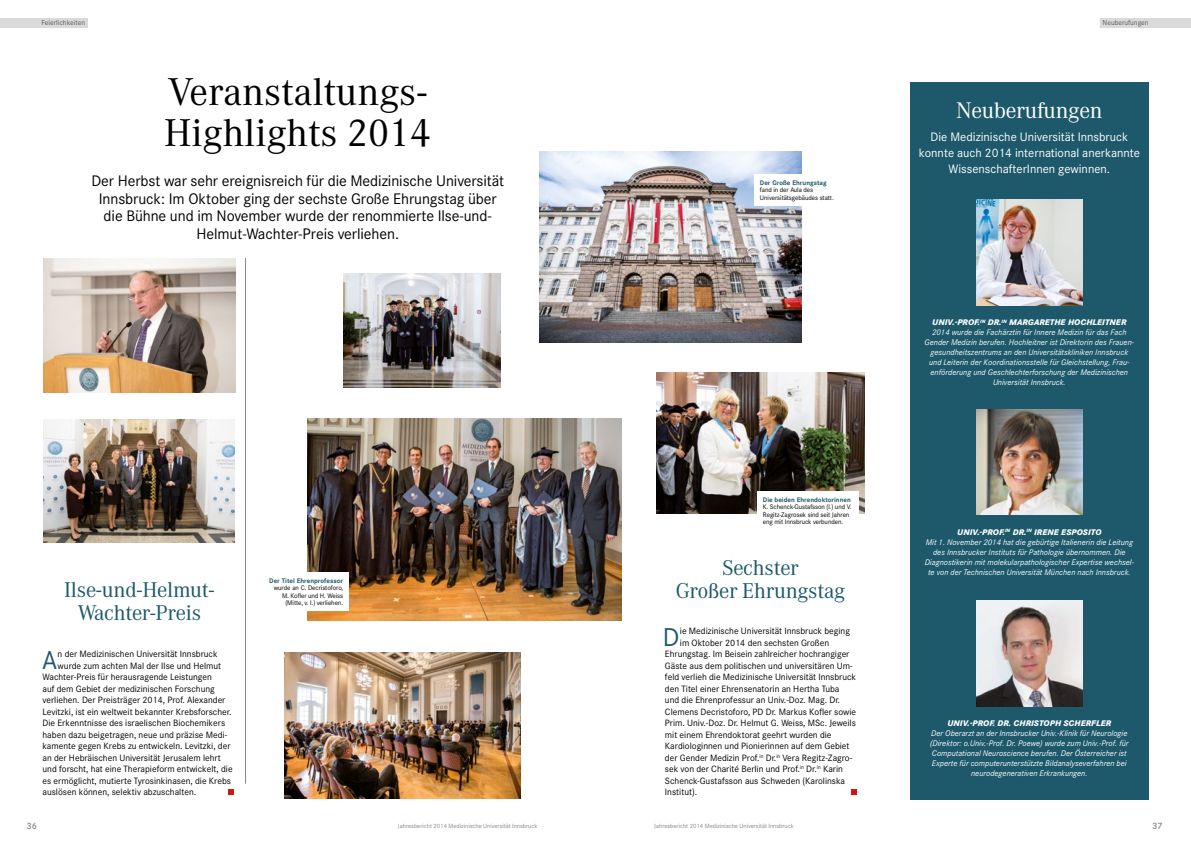
<style>
.page{position:relative;width:1191px;height:842px;background:#fff}
.page>*{position:absolute;margin:0;border:0;box-sizing:border-box;transform-origin:0 0}
.t1{font:38px/41px "Corporate A";color:#000}
.t2{font:25.3px "Corporate S";color:#1d596b}
.t3{font:22px "Corporate A";letter-spacing:-.01em;color:#fff}
.t4{font:21px/23px "Corporate A";letter-spacing:-.01em;color:#1d596b;text-align:center}
.t5{font:15px/17.5px "Corporate S";letter-spacing:-.005em;color:#000;text-align:center}
.t6{font:12px/16px "Corporate S";color:#fff;text-align:center}
.t7{font:9px "Corporate S";color:#000}
.t8{font:500 9px "Corporate S";color:#878787}
.t9{font:italic 8px/10px "Corporate S";color:#fff;text-align:center}
.t10{font:italic 800 8px "Corporate S";letter-spacing:.01em;color:#fff}
.t11{font:7px "Corporate S";color:#575756}
.t12{font:6.5px/7.5px "Corporate S";letter-spacing:-.01em;color:#000}
.t13{font:700 6.5px "Corporate S";color:#1d596b}
.t14{font:6px "Corporate S";color:#878787}
.s1{font-weight:800}
</style>
<div class="page">
<div style="left:1099px;top:18px;width:92px;height:10px;background:#dadada"></div>
<div style="left:0;top:18px;width:88px;height:10px;background:#dadada"></div>
<div style="left:910px;top:82px;width:238px;height:717px;background:#1d596b"></div>
<img style="left:976px;top:200px;width:106px;height:105px">
<img style="left:307px;top:419px;width:314px;height:201px">
<img style="left:44px;top:419px;width:191px;height:123px">
<img style="left:284px;top:652px;width:236px;height:147px">
<img style="left:43px;top:259px;width:192px;height:134px">
<img style="left:976px;top:409px;width:106px;height:106px">
<img style="left:976px;top:600px;width:106px;height:106px">
<img style="left:540px;top:151px;width:261px;height:191px">
<div style="left:262px;top:572px;width:87px;height:39px;background:#fff"></div>
<div style="left:754px;top:174px;width:104px;height:31px;background:#fff"></div>
<svg style="left:229px;top:790px;width:5px;height:5px"></svg>
<svg style="left:851px;top:790px;width:5px;height:5px"></svg>
<hr style="left:245px;top:258px;width:1px;height:526px;background:#878787">
<img style="left:656px;top:373px;width:208px;height:140px">
<img style="left:343px;top:274px;width:157px;height:113px">
<div style="left:757px;top:491px;width:102px;height:39px;background:#fff"></div>
<p class="t11" style="left:41px;top:19px;width:45px">Feierlichkeiten</p>
<p class="t11" style="left:1102px;top:19px;width:47px">Neuberufungen</p>
<h1 class="t1" style="left:164px;top:72px;width:268px">Veranstaltungs-<br>Highlights 2014</h1>
<h3 class="t5" style="left:91px;top:172px;width:414px">Der Herbst war sehr ereignisreich für die Medizinische Universität Innsbruck: Im Oktober ging der sechste Große Ehrungstag über die Bühne und im November wurde der renommierte Ilse-und-Helmut-Wachter-Preis verliehen.</h3>
<h3 class="t4" style="left:64px;top:578px;width:152px">Ilse-und-Helmut-<br>Wachter-Preis</h3>
<h2 class="t2" style="left:42px;top:645px;width:17px">A</h2>
<p class="t7" style="left:58px;top:649px;width:161px">n der Medizinischen Universität Innsbruck</p>
<p class="t7" style="left:58px;top:660px;width:165px">wurde zum achten Mal der Ilse und Helmut</p>
<p class="t7" style="left:43px;top:672px;width:171px">Wachter-Preis für herausragende Leistungen</p>
<p class="t7" style="left:43px;top:683px;width:174px">auf dem Gebiet der medizinischen Forschung</p>
<p class="t7" style="left:43px;top:695px;width:184px">verliehen. Der Preisträger 2014, Prof. Alexander</p>
<p class="t7" style="left:43px;top:706px;width:190px">Levitzki, ist ein weltweit bekannter Krebsforscher.</p>
<p class="t7" style="left:43px;top:718px;width:184px">Die Erkenntnisse des israelischen Biochemikers</p>
<p class="t7" style="left:43px;top:729px;width:186px">haben dazu beigetragen, neue und präzise Medi-</p>
<p class="t7" style="left:43px;top:741px;width:189px">kamente gegen Krebs zu entwickeln. Levitzki, der</p>
<p class="t7" style="left:43px;top:752px;width:180px">an der Hebräischen Universität Jerusalem lehrt</p>
<p class="t7" style="left:43px;top:764px;width:192px">und forscht, hat eine Therapieform entwickelt, die</p>
<p class="t7" style="left:43px;top:775px;width:190px">es ermöglicht, mutierte Tyrosinkinasen, die Krebs</p>
<p class="t7" style="left:43px;top:787px;width:155px">auslösen können, selektiv abzuschalten.</p>
<p class="t13" style="left:269px;top:577px;width:75px">Der Titel Ehrenprofessor</p>
<p class="t12" style="left:274px;top:584px;width:71px;text-align:right">wurde an C. Decristoforo,<br>M. Kofler und H. Weiss (Mitte, v. l.) verliehen.</p>
<p class="t13" style="left:760px;top:178px;width:68px">Der Große Ehrungstag</p>
<p class="t12" style="left:760px;top:186px;width:75px">fand in der Aula des<br>Universitätsgebäudes statt.</p>
<p class="t13" style="left:763px;top:496px;width:89px">Die beiden Ehrendoktorinnen</p>
<p class="t12" style="left:763px;top:503px;width:90px">K. Schenck-Gustafsson (l.) und V.<br>Regitz-Zagrosek sind seit Jahren eng mit Innsbruck verbunden.</p>
<h3 class="t4" style="left:675px;top:556px;width:171px">Sechster<br>Großer Ehrungstag</h3>
<h2 class="t2" style="left:662px;top:622px;width:18px">D</h2>
<p class="t7" style="left:680px;top:626px;width:172px">ie Medizinische Universität Innsbruck beging</p>
<p class="t7" style="left:680px;top:637px;width:151px">im Oktober 2014 den sechsten Großen</p>
<p class="t7" style="left:665px;top:649px;width:186px">Ehrungstag. Im Beisein zahlreicher hochrangiger</p>
<p class="t7" style="left:665px;top:660px;width:189px">Gäste aus dem politischen und universitären Um-</p>
<p class="t7" style="left:665px;top:672px;width:193px">feld verlieh die Medizinische Universität Innsbruck</p>
<p class="t7" style="left:665px;top:683px;width:176px">den Titel einer Ehrensenatorin an Hertha Tuba</p>
<p class="t7" style="left:665px;top:695px;width:177px">und die Ehrenprofessur an Univ.-Doz. Mag. Dr.</p>
<p class="t7" style="left:665px;top:706px;width:193px">Clemens Decristoforo, PD Dr. Markus Kofler sowie</p>
<p class="t7" style="left:665px;top:718px;width:192px">Prim. Univ.-Doz. Dr. Helmut G. Weiss, MSc. Jeweils</p>
<p class="t7" style="left:665px;top:729px;width:168px">mit einem Ehrendoktorat geehrt wurden die</p>
<p class="t7" style="left:665px;top:741px;width:186px">Kardiologinnen und Pionierinnen auf dem Gebiet</p>
<p class="t7" style="left:665px;top:752px;width:189px">der Gender Medizin Prof.<sup>in</sup> Dr.<sup>in</sup> Vera Regitz-Zagro-</p>
<p class="t7" style="left:665px;top:764px;width:179px">sek von der Charité Berlin und Prof.<sup>in</sup> Dr.<sup>in</sup> Karin</p>
<p class="t7" style="left:665px;top:775px;width:182px">Schenck-Gustafsson aus Schweden (Karolinska</p>
<p class="t7" style="left:665px;top:787px;width:34px">Institut).</p>
<h3 class="t3" style="left:956px;top:97px;width:148px">Neuberufungen</h3>
<h3 class="t6" style="left:918px;top:129px;width:223px">Die Medizinische Universität Innsbruck konnte auch 2014 international anerkannte<br>WissenschafterInnen gewinnen.</h3>
<p class="t9" style="left:924px;top:317px;width:211px"><span class="s1">UNIV.-PROF.</span><sup>IN</sup> <span class="s1">DR.</span><sup>IN</sup> <span class="s1">MARGARETHE HOCHLEITNER </span>2014 wurde die Fachärztin für Innere Medizin für das Fach Gender Medizin berufen. Hochleitner ist Direktorin des Frauen&shy;gesundheitszentrums an den Universitätskliniken Innsbruck und Leiterin der Koordinationsstelle für Gleichstellung, Frau&shy;enförderung und Geschlechterforschung der Medizinischen Universität Innsbruck.</p>
<p class="t9" style="left:924px;top:527px;width:211px"><span class="s1">UNIV.-PROF.</span><sup>IN</sup> <span class="s1">DR.</span><sup>IN</sup> <span class="s1">IRENE ESPOSITO<br></span>Mit 1. November 2014 hat die gebürtige Italienerin die Leitung des Innsbrucker Instituts für Pathologie übernommen. Die Diagnostikerin mit molekularpathologischer Expertise wechsel&shy;te von der Technischen Universität München nach Innsbruck.</p>
<p class="t10" style="left:947px;top:718px;width:165px">UNIV.-PROF. DR. CHRISTOPH SCHERFLER</p>
<p class="t9" style="left:930px;top:728px;width:200px">Der Oberarzt an der Innsbrucker Univ.-Klinik für Neurologie (Direktor: o.Univ.-Prof. Dr. Poewe) wurde zum Univ.-Prof. für Computational Neuroscience berufen. Der Österreicher ist Experte für computerunterstützte Bildanalyseverfahren bei neurodegenerativen Erkrankungen.</p>
<p class="t8" style="left:26px;top:820px;width:12px">36</p>
<p class="t14" style="left:398px;top:822px;width:141px">Jahresbericht 2014 Medizinische Universität Innsbruck</p>
<p class="t14" style="left:654px;top:822px;width:141px">Jahresbericht 2014 Medizinische Universität Innsbruck</p>
<p class="t8" style="left:1152px;top:820px;width:12px">37</p>
</div>
